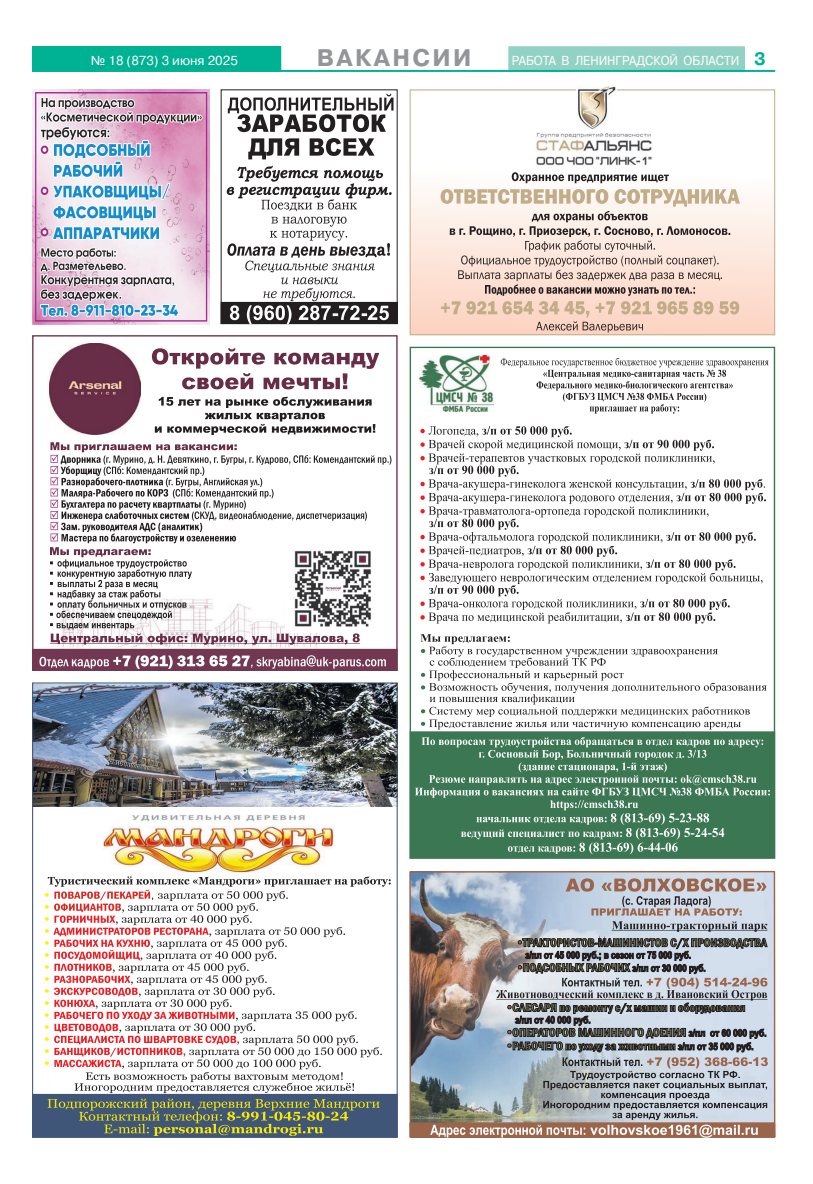
<style>
.page{position:relative;width:813px;height:1184px;background:#fff}
.page>*{position:absolute;margin:0;border:0;box-sizing:border-box;transform-origin:0 0}
.t1{font:700 24px "Pragmatica C";letter-spacing:.1em;color:#939598}
.t2{font:13px "Pragmatica C";color:#fff;scale:.9 1}
.t3{font:13px "Pragmatica C";color:#fff}
.s1{font-weight:700;font-size:18px;color:#00b294}
</style>
<div class="page">
<div style="left:509px;top:47px;width:235px;height:24px;background:#92d2c4"></div>
<div style="left:508px;top:46px;width:236px;height:26px;border:1px solid #92d2c4"></div>
<div style="left:32px;top:47px;width:249px;height:24px;background:#00b294"></div>
<div style="left:32px;top:46px;width:249px;height:26px;border:1px solid #00b294"></div>
<hr style="left:32px;top:70px;width:743px;height:2px;background:#00b294">
<img style="left:409px;top:870px;width:366px;height:252px">
<div style="left:410px;top:1123px;width:364px;height:14px;background:#9b654c"></div>
<div style="left:409px;top:1122px;width:366px;height:16px;border:1px solid #9b654c"></div>
<svg style="left:565px;top:878px;width:202px;height:54px;background:#b5b5bc"></svg>
<img style="left:430px;top:938px;width:337px;height:200px">
<img style="left:34px;top:684px;width:361px;height:122px">
<div style="left:33px;top:1094px;width:364px;height:43px;background:#3f5678"></div>
<div style="left:32px;top:1094px;width:365px;height:44px;border:1px solid #3f5678"></div>
<img style="left:103px;top:815px;width:231px;height:57px">
<svg style="left:44px;top:876px;width:346px;height:260px"></svg>
<div style="left:410px;top:732px;width:364px;height:126px;background:#3c7754"></div>
<div style="left:409px;top:731px;width:366px;height:128px;border:1px solid #3c7754"></div>
<img style="left:420px;top:355px;width:73px;height:57px">
<svg style="left:501px;top:358px;width:267px;height:56px"></svg>
<svg style="left:420px;top:426px;width:346px;height:197px"></svg>
<svg style="left:415px;top:737px;width:355px;height:117px"></svg>
<svg style="left:420px;top:634px;width:346px;height:95px"></svg>
<img style="left:53px;top:645px;width:266px;height:4px">
<div style="left:33px;top:649px;width:364px;height:21px;background:#733851"></div>
<div style="left:32px;top:649px;width:365px;height:22px;border:1px solid #733851"></div>
<svg style="left:39px;top:655px;width:347px;height:14px"></svg>
<img style="left:50px;top:344px;width:91px;height:90px">
<svg style="left:152px;top:348px;width:227px;height:41px"></svg>
<svg style="left:155px;top:397px;width:220px;height:38px"></svg>
<svg style="left:50px;top:442px;width:341px;height:203px"></svg>
<div style="left:410px;top:90px;width:364px;height:245px;background:linear-gradient(to bottom,#fff,#fcd7c6)"></div>
<div style="left:409px;top:89px;width:366px;height:246px;border:1px solid #c3ac88"></div>
<svg style="left:440px;top:189px;width:300px;height:129px;background:#f5e0d2"></svg>
<svg style="left:450px;top:172px;width:280px;height:161px;background:#e1cdc2"></svg>
<img style="left:535px;top:86px;width:117px;height:82px">
<div style="left:221px;top:302px;width:176px;height:22px;background:#231f20"></div>
<svg style="left:228px;top:94px;width:165px;height:65px"></svg>
<svg style="left:227px;top:166px;width:164px;height:158px"></svg>
<img style="left:32px;top:89px;width:177px;height:235px">
<p class="t3" style="left:91px;top:54px;width:148px">№ 18 (873) 3 июня 2025</p>
<h1 class="t1" style="left:317px;top:44px;width:156px">ВАКАНСИИ</h1>
<p class="t2" style="left:502px;top:50px;width:254px">РАБОТА В ЛЕНИНГРАДСКОЙ ОБЛАСТИ</p>
<p class="t2" style="left:512px;top:53px;width:284px">РАБОТА В ЛЕНИНГРАДСКОЙ ОБЛАСТИ <span class="s1">3</span></p>
<p class="t3" style="left:108px;top:54px;width:129px">5 (52 ) 5 марта 2018</p>
</div>
